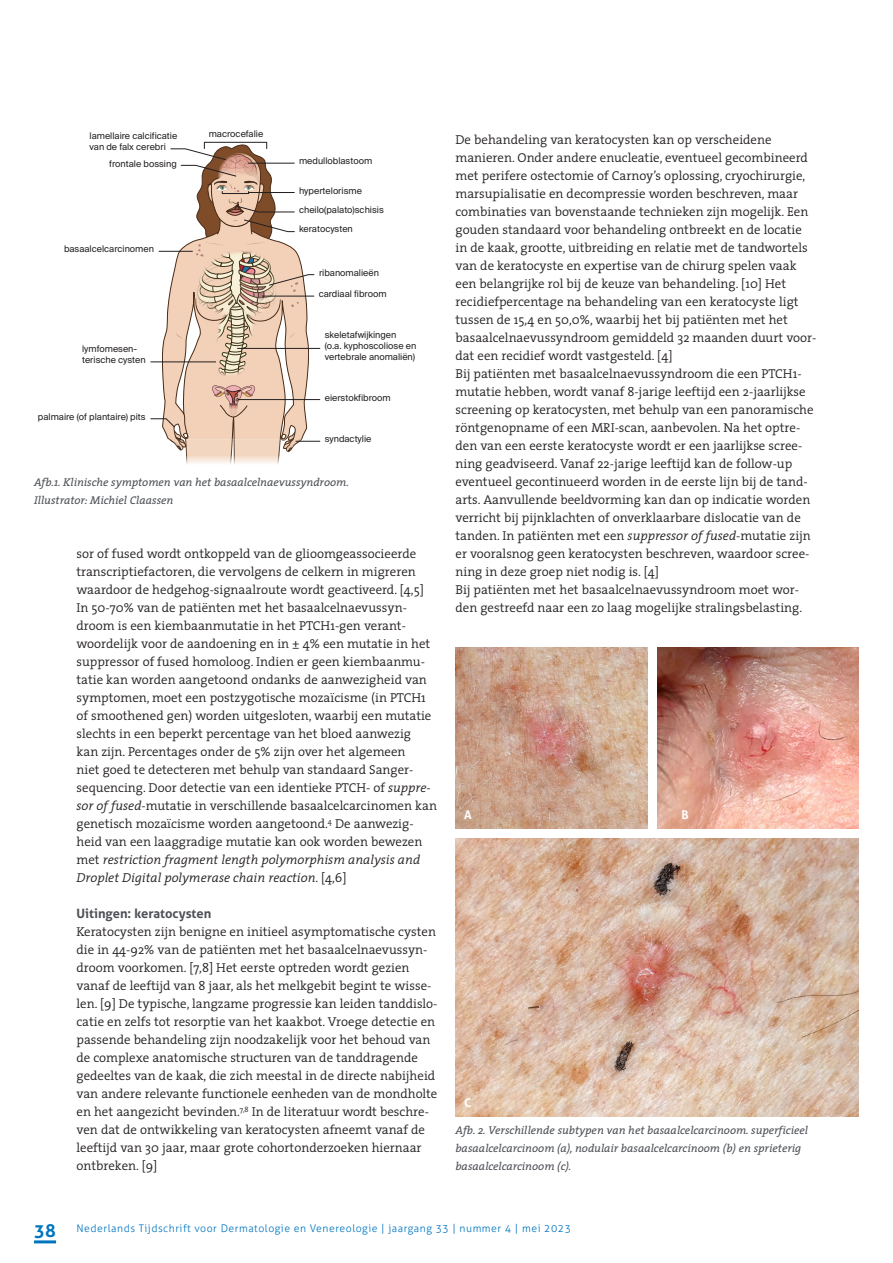
<style>
.page{position:relative;width:893px;height:1263px;background:#fff}
.page>*{position:absolute;margin:0;border:0;box-sizing:border-box;transform-origin:0 0}
.PLATTE_TEKS{font:300 12.9px/18px "The Serif";color:#231f20}
.TUSSENKOP_2-_Aller{font:700 12.9px "Aller";color:#4d5056}
.PLATTE_TEKS-2{font:700 12px "Aller";color:#fff}
.Bijschrift_kopie{font:italic 11.25px/18px "The Serif";color:#4d5056}
.t1{font:300 10.5px "Aller";letter-spacing:.05em;color:#0075bf}
.t2{font:9.15px/10.9px "Suisse Intl";color:#231f20}
.s1{font-style:italic}
.s2{font-weight:700;font-size:18px}
</style>
<div class="page">
<hr style="left:34px;top:1240px;width:22px;height:3px;background:#0075bf">
<div style="left:204px;top:142px;width:63px;height:7px;border:1px solid #231f20"></div>
<svg style="left:150px;top:144px;width:170px;height:320px"></svg>
<div style="left:222px;top:191px;width:27px;height:3px;border:1px solid #231f20"></div>
<img style="left:455px;top:648px;width:193px;height:181px">
<img style="left:657px;top:647px;width:202px;height:182px">
<img style="left:455px;top:839px;width:404px;height:277px">
<p class="t2" style="left:90px;top:130px;width:89px">lamellaire calcificatie</p>
<p class="t2" style="left:209px;top:128px;width:56px">macrocefalie</p>
<p class="t2" style="left:109px;top:139px;width:69px;line-height:16.4px;text-indent:-20px">van de falx cerebri frontale bossing</p>
<p class="t2" style="left:64px;top:244px;width:91px">basaalcelcarcinomen</p>
<p class="t2" style="left:299px;top:156px;width:75px">medulloblastoom</p>
<p class="t2" style="left:299px;top:181px;width:86px;line-height:19.5px">hypertelorisme cheilo(palato)schisis keratocysten</p>
<p class="t2" style="left:319px;top:267px;width:61px">ribanomalieën</p>
<p class="t2" style="left:319px;top:288px;width:69px">cardiaal fibroom</p>
<p class="t2" style="left:325px;top:330px;width:93px">skeletafwijkingen<br>(o.a. kyphoscoliose en vertebrale anomaliën)</p>
<p class="t2" style="left:325px;top:392px;width:68px">eierstokfibroom</p>
<p class="t2" style="left:325px;top:434px;width:48px">syndactylie</p>
<p class="Bijschrift_kopie" style="left:34px;top:473px;width:316px">Afb.1. Klinische symptomen van het basaalcelnaevussyndroom.</p>
<p class="Bijschrift_kopie" style="left:34px;top:491px;width:141px">Illustrator: Michiel Claassen</p>
<p class="t2" style="left:82px;top:344px;width:65px">lymfomesen&shy;terische cysten</p>
<p class="t2" style="left:38px;top:411px;width:109px">palmaire (of plantaire) pits</p>
<p class="PLATTE_TEKS" style="left:77px;top:544px;width:362px">sor of fused wordt ontkoppeld van de glioomgeassocieerde transcriptiefactoren, die vervolgens de celkern in migreren waardoor de hedgehog-signaalroute wordt geactiveerd. [4,5] In 50-70% van de patiënten met het basaalcelnaevussyn&shy;droom is een kiembaanmutatie in het PTCH1-gen verant&shy;woordelijk voor de aandoening en in ± 4% een mutatie in het suppressor of fused homoloog. Indien er geen kiembaanmu&shy;tatie kan worden aangetoond ondanks de aanwezigheid van symptomen, moet een postzygotische mozaïcisme (in PTCH1 of smoothened gen) worden uitgesloten, waarbij een mutatie slechts in een beperkt percentage van het bloed aanwezig<br>kan zijn. Percentages onder de 5% zijn over het algemeen<br>niet goed te detecteren met behulp van standaard Sanger&shy;sequencing. Door detectie van een identieke PTCH- of <span class="s1">suppre&shy;sor of fused</span>-mutatie in verschillende basaalcelcarcinomen kan genetisch mozaïcisme worden aangetoond.<sup>4</sup> De aanwezig&shy;heid van een laaggradige mutatie kan ook worden bewezen met <span class="s1">restriction fragment length polymorphism analysis and Droplet Digital polymerase chain reaction</span>. [4,6]</p>
<p class="TUSSENKOP_2-_Aller" style="left:77px;top:905px;width:136px">Uitingen: keratocysten</p>
<p class="PLATTE_TEKS" style="left:77px;top:922px;width:362px">Keratocysten zijn benigne en initieel asymptomatische cysten die in 44-92% van de patiënten met het basaalcelnaevussyn&shy;droom voorkomen. [7,8] Het eerste optreden wordt gezien vanaf de leeftijd van 8 jaar, als het melkgebit begint te wisse&shy;len. [9] De typische, langzame progressie kan leiden tanddislo&shy;catie en zelfs tot resorptie van het kaakbot. Vroege detectie en passende behandeling zijn noodzakelijk voor het behoud van de complexe anatomische structuren van de tanddragende gedeeltes van de kaak, die zich meestal in de directe nabijheid van andere relevante functionele eenheden van de mondholte en het aangezicht bevinden.<sup>7,8</sup> In de literatuur wordt beschre&shy;ven dat de ontwikkeling van keratocysten afneemt vanaf de leeftijd van 30 jaar, maar grote cohortonderzoeken hiernaar ontbreken. [9]</p>
<p class="PLATTE_TEKS" style="left:455px;top:130px;width:362px">De behandeling van keratocysten kan op verscheidene manieren. Onder andere enucleatie, eventueel gecombineerd met perifere ostectomie of Carnoy’s oplossing, cryochirurgie, marsupialisatie en decompressie worden beschreven, maar combinaties van bovenstaande technieken zijn mogelijk. Een gouden standaard voor behandeling ontbreekt en de locatie in de kaak, grootte, uitbreiding en relatie met de tandwortels van de keratocyste en expertise van de chirurg spelen vaak een belangrijke rol bij de keuze van behandeling. [10] Het recidiefpercentage na behandeling van een keratocyste ligt tussen de 15,4 en 50,0%, waarbij het bij patiënten met het basaalcelnaevussyndroom gemiddeld 32 maanden duurt voor&shy;dat een recidief wordt vastgesteld. [4]</p>
<p class="PLATTE_TEKS" style="left:455px;top:364px;width:360px">Bij patiënten met basaalcelnaevussyndroom die een PTCH1- mutatie hebben, wordt vanaf 8-jarige leeftijd een 2-jaarlijkse screening op keratocysten, met behulp van een panoramische röntgenopname of een MRI-scan, aanbevolen. Na het optre&shy;den van een eerste keratocyste wordt er een jaarlijkse scree&shy;ning geadviseerd. Vanaf 22-jarige leeftijd kan de follow-up eventueel gecontinueerd worden in de eerste lijn bij de tand&shy;arts. Aanvullende beeldvorming kan dan op indicatie worden verricht bij pijnklachten of onverklaarbare dislocatie van de tanden. In patiënten met een <span class="s1">suppressor of fused</span>-mutatie zijn er vooralsnog geen keratocysten beschreven, waardoor scree&shy;ning in deze groep niet nodig is. [4]</p>
<p class="PLATTE_TEKS" style="left:455px;top:580px;width:348px">Bij patiënten met het basaalcelnaevussyndroom moet wor&shy;den gestreefd naar een zo laag mogelijke stralingsbelasting.</p>
<p class="PLATTE_TEKS-2" style="left:464px;top:808px;width:9px">A</p>
<p class="PLATTE_TEKS-2" style="left:681px;top:808px;width:9px">B</p>
<p class="PLATTE_TEKS-2" style="left:464px;top:1095px;width:9px">C</p>
<p class="Bijschrift_kopie" style="left:455px;top:1121px;width:354px">Afb. 2. Verschillende subtypen van het basaalcelcarcinoom. superficieel basaalcelcarcinoom (a), nodulair basaalcelcarcinoom (b) en sprieterig basaalcelcarcinoom (c).</p>
<p class="t1" style="left:34px;top:1222px;width:538px"><span class="s2">38</span> Nederlands Tijdschrift voor Dermatologie en Venereologie | jaargang 33 | nummer 4 | mei 2023</p>
</div>
